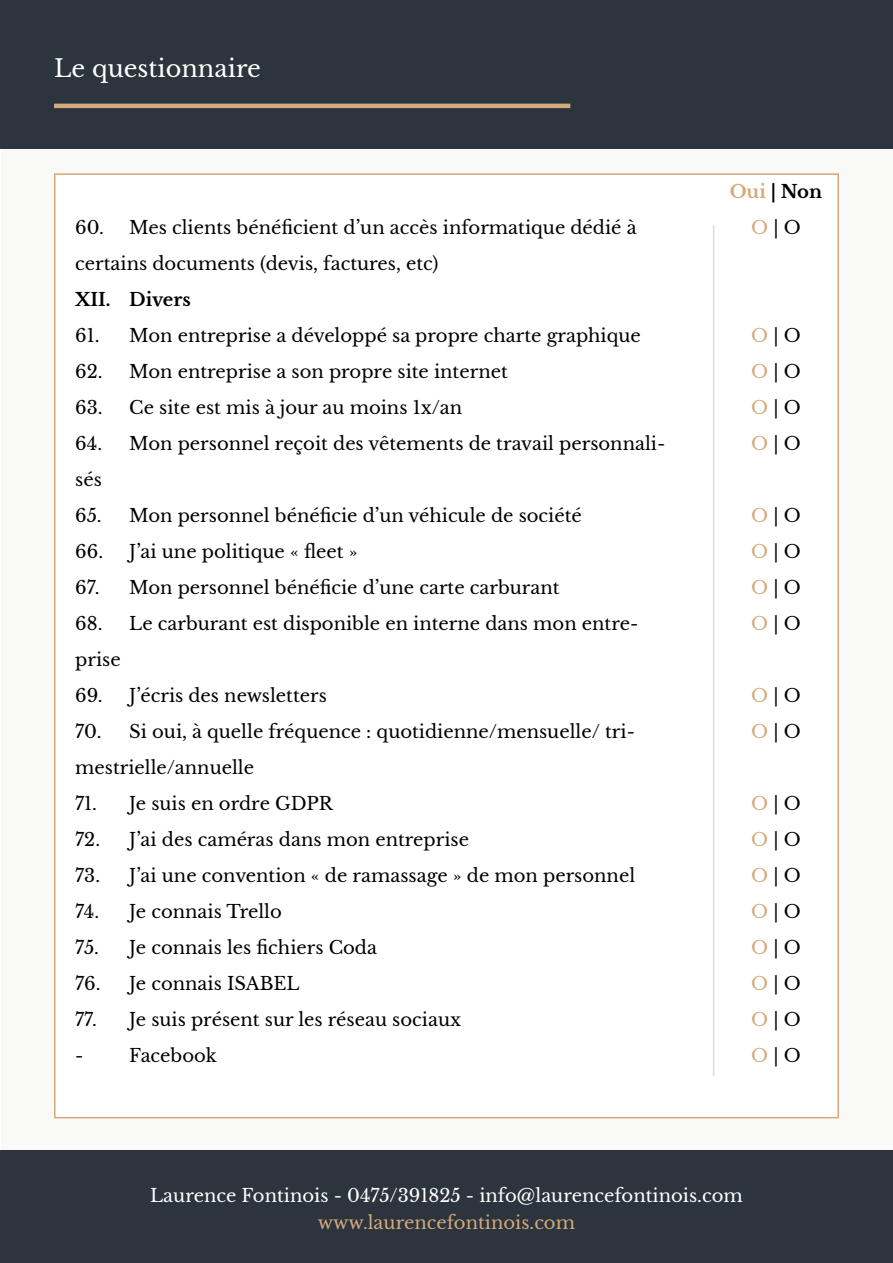
<style>
.page{position:relative;width:893px;height:1263px;background:#fff}
.page>*{position:absolute;margin:0;border:0;box-sizing:border-box;transform-origin:0 0}
.t1{font:24px "Libre Baskerville";color:#fff}
.t2{font:18px/36px "Libre Baskerville";color:#000}
.t3{font:18px "Libre Baskerville";color:#fff}
.t4{font:18px "Libre Baskerville";color:#d5a97b}
.t5{font:700 18px/36px "Libre Baskerville";color:#000;text-align:center}
.s1{color:#d5a97b}
.s2{font-weight:400;color:#d5a97b}
.s3{font-weight:400}
</style>
<div class="page">
<div style="left:2px;top:0;width:891px;height:1263px;background:#f9f9f8"></div>
<div style="left:0;top:1150px;width:893px;height:113px;background:#2c343d"></div>
<div style="left:54px;top:173px;width:785px;height:945px;background:#fff;border:2px solid #d5a97b"></div>
<div style="left:0;top:0;width:893px;height:149px;background:#2c343d"></div>
<hr style="left:54px;top:104px;width:516px;height:4px;background:#d5a97b">
<hr style="left:713px;top:225px;width:1px;height:851px;background:#dadada">
<h1 class="t1" style="left:54px;top:54px;width:208px">Le questionnaire</h1>
<p class="t2" style="left:75px;top:210px;width:563px">60. Mes clients bénéficient d’un accès informatique dédié à certains documents (devis, factures, etc)</p>
<p class="t5" style="left:75px;top:282px;width:117px">XII. Divers</p>
<p class="t2" style="left:75px;top:318px;width:567px">61. Mon entreprise a développé sa propre charte graphique</p>
<p class="t2" style="left:75px;top:354px;width:434px">62. Mon entreprise a son propre site internet</p>
<p class="t2" style="left:75px;top:390px;width:388px">63. Ce site est mis à jour au moins 1x/an</p>
<p class="t2" style="left:75px;top:426px;width:592px">64. Mon personnel reçoit des vêtements de travail personnali&shy;sés</p>
<p class="t2" style="left:75px;top:498px;width:508px">65. Mon personnel bénéficie d’un véhicule de société</p>
<p class="t2" style="left:75px;top:534px;width:284px">66. J’ai une politique « fleet »</p>
<p class="t2" style="left:75px;top:570px;width:486px">67. Mon personnel bénéficie d’une carte carburant</p>
<p class="t2" style="left:75px;top:606px;width:565px">68. Le carburant est disponible en interne dans mon entre&shy;prise</p>
<p class="t2" style="left:75px;top:678px;width:253px">69. J’écris des newsletters</p>
<p class="t2" style="left:75px;top:714px;width:561px">70. Si oui, à quelle fréquence : quotidienne/mensuelle/ tri&shy;mestrielle/annuelle</p>
<p class="t2" style="left:75px;top:786px;width:259px">71. Je suis en ordre GDPR</p>
<p class="t2" style="left:75px;top:822px;width:395px">72. J’ai des caméras dans mon entreprise</p>
<p class="t2" style="left:75px;top:858px;width:561px">73. J’ai une convention « de ramassage » de mon personnel</p>
<p class="t2" style="left:75px;top:894px;width:208px">74. Je connais Trello</p>
<p class="t2" style="left:75px;top:930px;width:303px">75. Je connais les fichiers Coda</p>
<p class="t2" style="left:75px;top:966px;width:226px">76. Je connais ISABEL</p>
<p class="t2" style="left:75px;top:1002px;width:387px">77. Je suis présent sur les réseau sociaux -</p>
<p class="t2" style="left:129px;top:1038px;width:89px">Facebook</p>
<p class="t5" style="left:730px;top:174px;width:94px"><span class="s1">Oui</span> | Non<br><span class="s2">O</span> <span class="s3">| O</span></p>
<p class="t2" style="left:751px;top:318px;width:51px;text-align:justify"><span class="s1">O</span> | O <span class="s1">O</span> | O <span class="s1">O</span> | O <span class="s1">O</span> | O</p>
<p class="t2" style="left:751px;top:498px;width:51px;text-align:justify"><span class="s1">O</span> | O <span class="s1">O</span> | O <span class="s1">O</span> | O <span class="s1">O</span> | O</p>
<p class="t2" style="left:751px;top:678px;width:51px"><span class="s1">O</span> | O<br><span class="s1">O</span> | O</p>
<p class="t2" style="left:751px;top:786px;width:51px;text-align:justify"><span class="s1">O</span> | O <span class="s1">O</span> | O <span class="s1">O</span> | O <span class="s1">O</span> | O <span class="s1">O</span> | O <span class="s1">O</span> | O <span class="s1">O</span> | O <span class="s1">O</span> | O</p>
<p class="t3" style="left:150px;top:1184px;width:594px">Laurence Fontinois - 0475/391825 - info@laurencefontinois.com</p>
<p class="t4" style="left:318px;top:1211px;width:259px">www.laurencefontinois.com</p>
</div>
